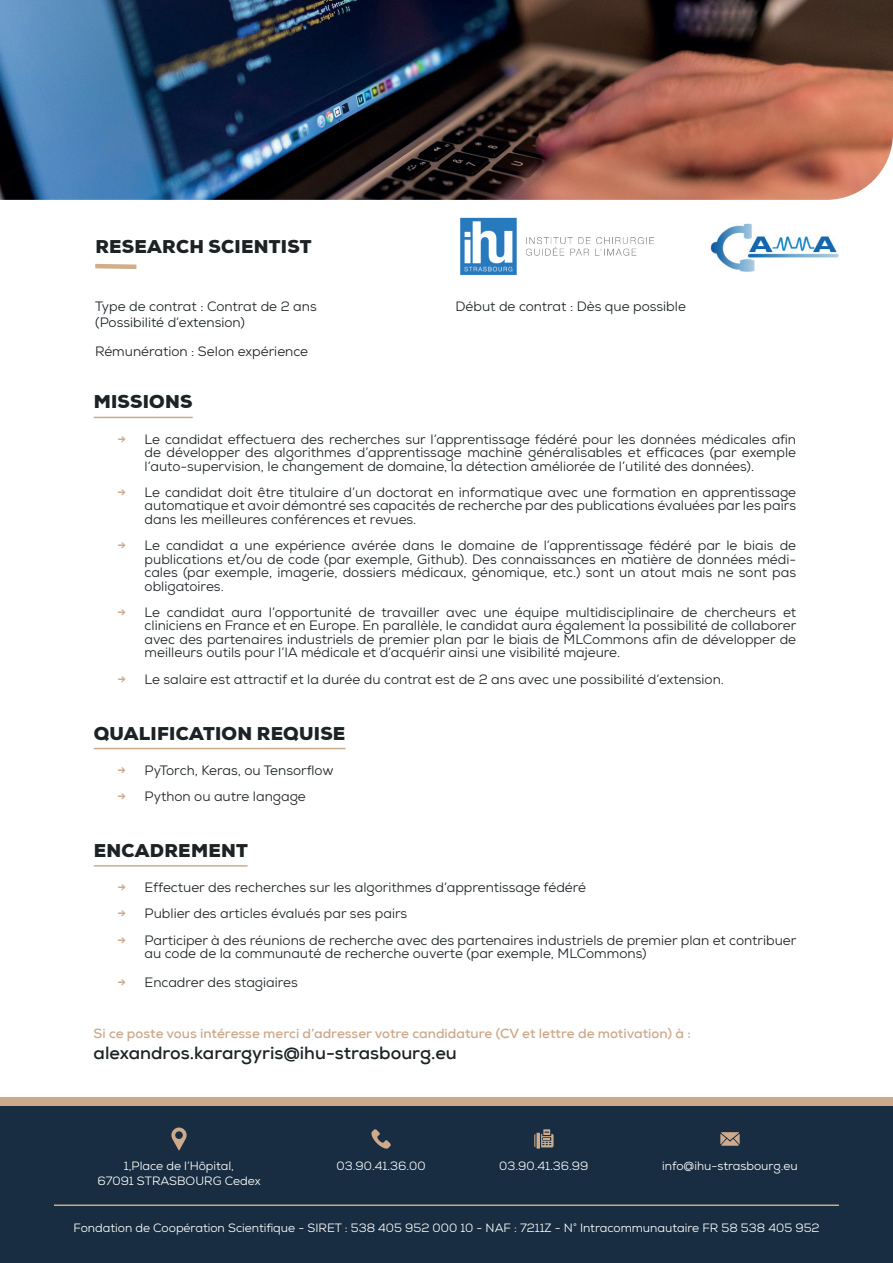
<style>
.page{position:relative;width:893px;height:1263px;background:#fff}
.page>*{position:absolute;margin:0;border:0;box-sizing:border-box;transform-origin:0 0}
.t1{font:900 18px "Nexa";letter-spacing:.015em;color:#1d2225}
.t2{font:700 18px "Nexa";color:#1d2225}
.t3{font:13.5px/13.5px "Nexa";color:#1d2225;text-align:justify}
.t4{font:700 13.5px "Nexa";color:#cda98b}
.t5{font:12px/14.4px "Nexa";color:#fff;text-align:center}
.s1{font-family:"Nexa X Bold";color:#cda98b}
</style>
<div class="page">
<div style="left:0;top:1098px;width:893px;height:165px;background:#182d41"></div>
<hr style="left:94px;top:417px;width:99px;height:1px;background:#cda98b">
<hr style="left:94px;top:748px;width:251px;height:1px;background:#cda98b">
<hr style="left:94px;top:865px;width:154px;height:2px;background:#cda98b">
<svg style="left:171px;top:1127px;width:16px;height:23px"></svg>
<svg style="left:720px;top:1132px;width:20px;height:14px"></svg>
<svg style="left:371px;top:1129px;width:20px;height:20px"></svg>
<svg style="left:534px;top:1134px;width:1px;height:13px"></svg>
<svg style="left:536px;top:1133px;width:4px;height:15px"></svg>
<svg style="left:541px;top:1129px;width:13px;height:18px"></svg>
<hr style="left:54px;top:1204px;width:785px;height:2px;background:#cda98b">
<div style="left:0;top:1098px;width:893px;height:8px;background:#cda98b"></div>
<img style="left:0;top:0;width:893px;height:200px">
<svg style="left:95px;top:263px;width:42px;height:6px"></svg>
<img style="left:460px;top:217px;width:194px;height:59px">
<img style="left:710px;top:223px;width:129px;height:49px">
<h1 class="t1" style="left:95px;top:234px;width:218px">RESEARCH SCIENTIST</h1>
<p class="t3" style="left:95px;top:298px;width:223px;line-height:16.2px">Type de contrat : Contrat de 2 ans (Possibilité d’extension)</p>
<p class="t3" style="left:95px;top:345px;width:214px">Rémunération : Selon expérience</p>
<p class="t3" style="left:455px;top:300px;width:232px">Début de contrat : Dès que possible</p>
<h1 class="t1" style="left:94px;top:390px;width:100px">MISSIONS</h1>
<p class="t3" style="left:145px;top:432px;width:653px;text-indent:-27px"><span class="s1">→</span> Le candidat effectuera des recherches sur l’apprentissage fédéré pour les données médicales afin de développer des algorithmes d’apprentissage machine généralisables et efficaces (par exemple l’auto-supervision, le changement de domaine, la détection améliorée de l’utilité des données).</p>
<p class="t3" style="left:145px;top:485px;width:653px;text-indent:-27px"><span class="s1">→</span> Le candidat doit être titulaire d’un doctorat en informatique avec une formation en apprentissage automatique et avoir démontré ses capacités de recherche par des publications évaluées par les pairs dans les meilleures conférences et revues.</p>
<p class="t3" style="left:145px;top:539px;width:653px;text-indent:-27px"><span class="s1">→</span> Le candidat a une expérience avérée dans le domaine de l’apprentissage fédéré par le biais de publications et/ou de code (par exemple, Github). Des connaissances en matière de données médi&shy;cales (par exemple, imagerie, dossiers médicaux, génomique, etc.) sont un atout mais ne sont pas obligatoires.</p>
<p class="t3" style="left:145px;top:605px;width:653px;text-indent:-27px"><span class="s1">→</span> Le candidat aura l’opportunité de travailler avec une équipe multidisciplinaire de chercheurs et cliniciens en France et en Europe. En parallèle, le candidat aura également la possibilité de collaborer avec des partenaires industriels de premier plan par le biais de MLCommons afin de développer de meilleurs outils pour l’IA médicale et d’acquérir ainsi une visibilité majeure.</p>
<p class="t3" style="left:118px;top:672px;width:608px"><span class="s1">→</span> Le salaire est attractif et la durée du contrat est de 2 ans avec une possibilité d’extension.</p>
<h1 class="t1" style="left:94px;top:721px;width:253px">QUALIFICATION REQUISE</h1>
<p class="t3" style="left:118px;top:763px;width:218px"><span class="s1">→</span> PyTorch, Keras, ou Tensorflow</p>
<p class="t3" style="left:118px;top:789px;width:190px"><span class="s1">→</span> Python ou autre langage</p>
<h1 class="t1" style="left:94px;top:838px;width:156px">ENCADREMENT</h1>
<p class="t3" style="left:118px;top:881px;width:470px"><span class="s1">→</span> Effectuer des recherches sur les algorithmes d’apprentissage fédéré</p>
<p class="t3" style="left:118px;top:907px;width:291px"><span class="s1">→</span> Publier des articles évalués par ses pairs</p>
<p class="t3" style="left:145px;top:933px;width:653px;text-indent:-27px"><span class="s1">→</span> Participer à des réunions de recherche avec des partenaires industriels de premier plan et contribuer au code de la communauté de recherche ouverte (par exemple, MLCommons)</p>
<p class="t3" style="left:118px;top:975px;width:182px"><span class="s1">→</span> Encadrer des stagiaires</p>
<p class="t4" style="left:94px;top:1024px;width:599px">Si ce poste vous intéresse merci d’adresser votre candidature (CV et lettre de motivation) à :</p>
<h1 class="t2" style="left:94px;top:1041px;width:365px">alexandros.karargyris@ihu-strasbourg.eu</h1>
<p class="t5" style="left:97px;top:1159px;width:165px">1,Place de l’Hôpital,<br>67091 STRASBOURG Cedex</p>
<p class="t5" style="left:337px;top:1159px;width:90px">03.90.41.36.00</p>
<p class="t5" style="left:499px;top:1159px;width:91px">03.90.41.36.99</p>
<p class="t5" style="left:662px;top:1159px;width:137px">info@ihu-strasbourg.eu</p>
<p class="t5" style="left:73px;top:1220px;width:748px">Fondation de Coopération Scientifique - SIRET : 538 405 952 000 10 - NAF : 7211Z - N° Intracommunautaire FR 58 538 405 952</p>
</div>
